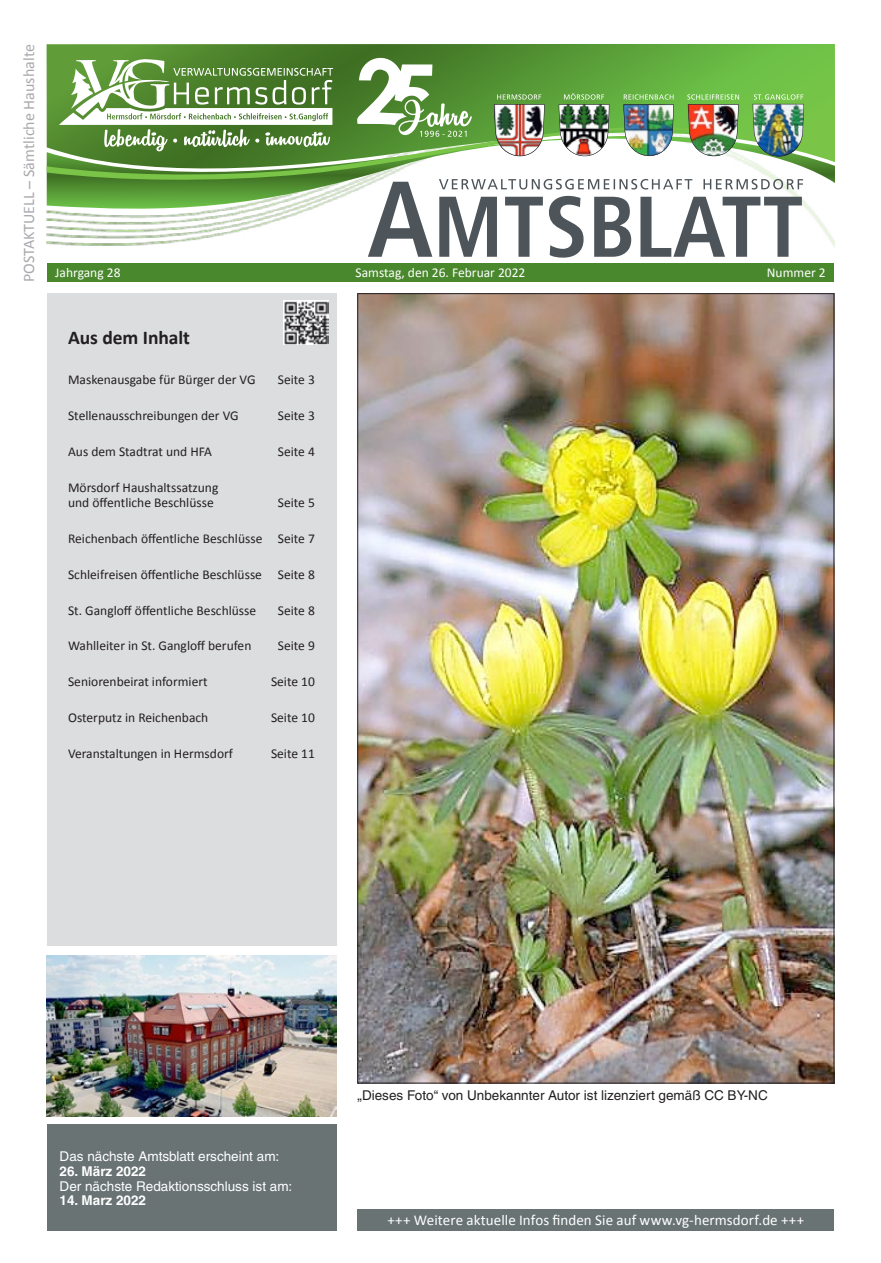
<style>
.page{position:relative;width:881px;height:1263px;background:#fff}
.page>*{position:absolute;margin:0;border:0;box-sizing:border-box;transform-origin:0 0}
.t1{font:700 19.5px "Calibri";letter-spacing:-.005em;color:#231f20}
.t2{font:16.05px "Calibri";color:#a8a9ad}
.t3{font:15px "Calibri";letter-spacing:.005em;color:#fff}
.t4{font:13.5px/14.7px "Calibri";color:#231f20}
.t5{font:13.5px "Helvetica LT";color:#fff}
.t6{font:13.5px "Helvetica LT";color:#231f20}
.t7{font:13.5px "Calibri";color:#fff}
.t8{font:700 13.5px "Helvetica LT";color:#fff}
</style>
<div class="page">
<div style="left:47px;top:1125px;width:289px;height:106px;background:#697374"></div>
<img style="left:47px;top:955px;width:289px;height:162px">
<div style="left:47px;top:293px;width:289px;height:653px;background:#dcdddf"></div>
<div style="left:47px;top:258px;width:786px;height:29px;background:linear-gradient(to right,#fff,#fff)"></div>
<div style="left:47px;top:264px;width:786px;height:23px;background:#fff"></div>
<div style="left:47px;top:264px;width:786px;height:18px;background:#4a882d"></div>
<div style="left:357px;top:1210px;width:476px;height:21px;background:#697374"></div>
<img style="left:283px;top:300px;width:45px;height:45px">
<svg style="left:47px;top:44px;width:786px;height:5px;background:#579536"></svg>
<svg style="left:47px;top:49px;width:786px;height:209px"></svg>
<img style="left:359px;top:295px;width:472px;height:786px">
<p class="t2" style="left:19px;top:282px;width:239px;rotate:-90deg">POSTAKTUELL – Sämtliche Haushalte</p>
<p class="t7" style="left:55px;top:264px;width:67px">Jahrgang 28</p>
<p class="t7" style="left:355px;top:264px;width:171px">Samstag, den 26. Februar 2022</p>
<p class="t7" style="left:766px;top:264px;width:60px">Nummer 2</p>
<h1 class="t1" style="left:68px;top:325px;width:123px">Aus dem Inhalt</h1>
<p class="t4" style="left:68px;top:372px;width:189px">Maskenausgabe für Bürger der VG</p>
<p class="t4" style="left:278px;top:372px;width:39px">Seite 3</p>
<p class="t4" style="left:68px;top:408px;width:172px">Stellenausschreibungen der VG</p>
<p class="t4" style="left:278px;top:408px;width:39px">Seite 3</p>
<p class="t4" style="left:68px;top:444px;width:145px">Aus dem Stadtrat und HFA</p>
<p class="t4" style="left:278px;top:444px;width:39px">Seite 4</p>
<p class="t4" style="left:68px;top:480px;width:152px">Mörsdorf Haushaltssatzung und öffentliche Beschlüsse</p>
<p class="t4" style="left:278px;top:495px;width:39px">Seite 5</p>
<p class="t4" style="left:68px;top:531px;width:248px">Reichenbach öffentliche Beschlüsse Seite 7</p>
<p class="t4" style="left:68px;top:567px;width:248px">Schleifreisen öffentliche Beschlüsse Seite 8</p>
<p class="t4" style="left:68px;top:603px;width:189px">St. Gangloff öffentliche Beschlüsse</p>
<p class="t4" style="left:278px;top:603px;width:39px">Seite 8</p>
<p class="t4" style="left:68px;top:639px;width:185px">Wahlleiter in St. Gangloff berufen</p>
<p class="t4" style="left:278px;top:639px;width:39px">Seite 9</p>
<p class="t4" style="left:68px;top:675px;width:141px">Seniorenbeirat informiert</p>
<p class="t4" style="left:271px;top:675px;width:45px">Seite 10</p>
<p class="t4" style="left:68px;top:711px;width:142px">Osterputz in Reichenbach</p>
<p class="t4" style="left:271px;top:711px;width:45px">Seite 10</p>
<p class="t4" style="left:68px;top:747px;width:166px">Veranstaltungen in Hermsdorf</p>
<p class="t4" style="left:271px;top:747px;width:45px">Seite 11</p>
<p class="t5" style="left:60px;top:1148px;width:221px">Das nächste Amtsblatt erscheint am:</p>
<p class="t8" style="left:60px;top:1163px;width:88px">26. März 2022</p>
<p class="t5" style="left:60px;top:1178px;width:234px">Der nächste Redaktionsschluss ist am:</p>
<p class="t8" style="left:60px;top:1192px;width:88px">14. Marz 2022</p>
<p class="t6" style="left:357px;top:1087px;width:411px">„Dieses Foto“ von Unbekannter Autor ist lizenziert gemäß CC BY-NC</p>
<p class="t3" style="left:387px;top:1210px;width:418px">+++ Weitere aktuelle Infos finden Sie auf www.vg-hermsdorf.de +++</p>
</div>
